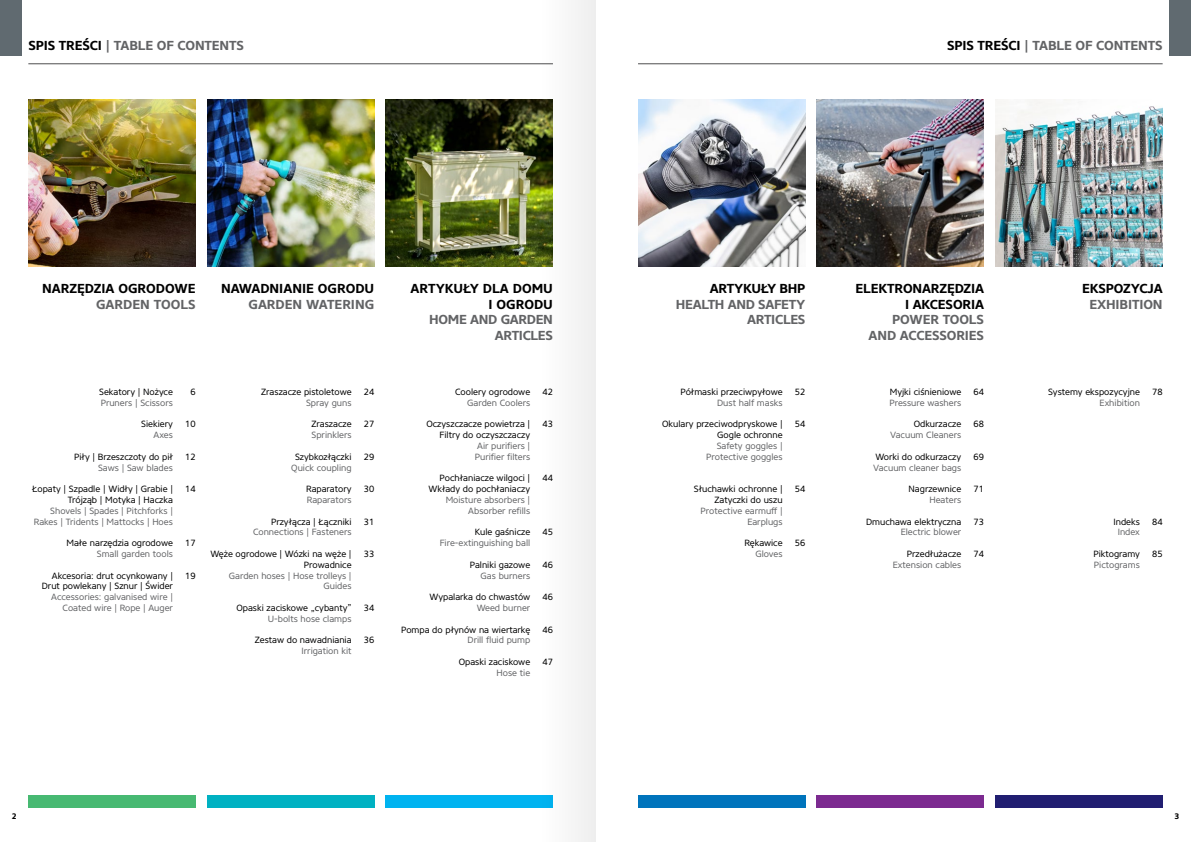
<style>
.page{position:relative;width:1191px;height:842px;background:#fff}
.page>*{position:absolute;margin:0;border:0;box-sizing:border-box;transform-origin:0 0}
.t1{font:700 13px/15.6px "Core Sans N65";letter-spacing:-.01em;color:#636466;text-align:right}
.t2{font:700 13px/15.6px "Core Sans N65";letter-spacing:-.01em;color:#000;text-align:right}
.t3{font:9px/10.8px "Core Sans N45";color:#000;text-align:right}
.t4{font:9px/10.8px "Core Sans N45";color:#636466;text-align:right}
.t5{font:700 8px "Core Sans N65";color:#000}
.s1{color:#000}
</style>
<div class="page">
<hr style="left:638px;top:63px;width:524px;height:1px;background:#4d4d4f">
<hr style="left:28px;top:63px;width:525px;height:1px;background:#4d4d4f">
<div style="left:0;top:0;width:21px;height:55px;background:#606a70"></div>
<div style="left:1169px;top:0;width:22px;height:55px;background:#606a70"></div>
<img style="left:386px;top:99px;width:153px;height:167px">
<img style="left:995px;top:99px;width:167px;height:167px">
<img style="left:816px;top:99px;width:168px;height:167px">
<img style="left:638px;top:99px;width:167px;height:167px">
<img style="left:28px;top:99px;width:168px;height:167px">
<img style="left:207px;top:99px;width:167px;height:167px">
<div style="left:28px;top:795px;width:168px;height:13px;background:#47b972"></div>
<div style="left:638px;top:795px;width:167px;height:13px;background:#0074bc"></div>
<div style="left:207px;top:795px;width:167px;height:13px;background:#00b1c2"></div>
<div style="left:816px;top:795px;width:168px;height:13px;background:#7c2a90"></div>
<div style="left:386px;top:795px;width:167px;height:13px;background:#00b3f0"></div>
<div style="left:995px;top:795px;width:167px;height:13px;background:#211e71"></div>
<div style="left:539px;top:0;width:56px;height:842px;background:#f6f6f6"></div>
<h1 class="t1" style="left:28px;top:38px;width:217px"><span class="s1">SPIS TREŚCI</span> | TABLE OF CONTENTS</h1>
<h1 class="t1" style="left:947px;top:38px;width:217px"><span class="s1">SPIS TREŚCI</span> | TABLE OF CONTENTS</h1>
<h1 class="t2" style="left:42px;top:281px;width:155px">NARZĘDZIA OGRODOWE</h1>
<h1 class="t1" style="left:96px;top:296px;width:101px">GARDEN TOOLS</h1>
<h1 class="t2" style="left:221px;top:281px;width:155px">NAWADNIANIE OGRODU</h1>
<h1 class="t1" style="left:248px;top:296px;width:127px">GARDEN WATERING</h1>
<p class="t3" style="left:99px;top:386px;width:75px">Sekatory | Nożyce</p>
<p class="t4" style="left:101px;top:397px;width:74px">Pruners | Scissors</p>
<p class="t3" style="left:141px;top:419px;width:33px">Siekiery</p>
<p class="t4" style="left:154px;top:430px;width:21px">Axes</p>
<p class="t3" style="left:74px;top:451px;width:100px">Piły | Brzeszczoty do pił</p>
<p class="t4" style="left:98px;top:462px;width:76px">Saws | Saw blades</p>
<p class="t3" style="left:32px;top:484px;width:142px">Łopaty | Szpadle | Widły | Grabie |<br>Trójząb | Motyka | Haczka</p>
<p class="t4" style="left:34px;top:505px;width:141px">Shovels | Spades | Pitchforks |<br>Rakes | Tridents | Mattocks | Hoes</p>
<p class="t3" style="left:66px;top:538px;width:108px">Małe narzędzia ogrodowe</p>
<p class="t4" style="left:97px;top:548px;width:78px">Small garden tools</p>
<p class="t3" style="left:42px;top:570px;width:133px">Akcesoria: drut ocynkowany |<br>Drut powlekany | Sznur | Świder</p>
<p class="t4" style="left:51px;top:592px;width:123px">Accessories: galvanised wire |<br>Coated wire | Rope | Auger</p>
<p class="t3" style="left:190px;top:386px;width:7px">6</p>
<p class="t3" style="left:185px;top:419px;width:12px">10</p>
<p class="t3" style="left:185px;top:451px;width:12px">12</p>
<p class="t3" style="left:185px;top:484px;width:12px">14</p>
<p class="t3" style="left:185px;top:538px;width:12px">17</p>
<p class="t3" style="left:185px;top:570px;width:12px">19</p>
<p class="t3" style="left:261px;top:386px;width:92px">Zraszacze pistoletowe</p>
<p class="t4" style="left:306px;top:397px;width:47px">Spray guns</p>
<p class="t3" style="left:311px;top:419px;width:42px">Zraszacze</p>
<p class="t4" style="left:311px;top:430px;width:42px">Sprinklers</p>
<p class="t3" style="left:295px;top:451px;width:58px">Szybkozłączki</p>
<p class="t4" style="left:291px;top:462px;width:62px">Quick coupling</p>
<p class="t3" style="left:306px;top:484px;width:47px">Raparatory</p>
<p class="t4" style="left:307px;top:494px;width:46px">Raparators</p>
<p class="t3" style="left:271px;top:516px;width:82px">Przyłącza | Łączniki</p>
<p class="t4" style="left:253px;top:527px;width:100px">Connections | Fasteners</p>
<p class="t3" style="left:210px;top:548px;width:143px">Węże ogrodowe | Wózki na węże |<br>Prowadnice</p>
<p class="t4" style="left:229px;top:570px;width:124px">Garden hoses | Hose trolleys |<br>Guides</p>
<p class="t3" style="left:236px;top:602px;width:117px">Opaski zaciskowe „cybanty”</p>
<p class="t4" style="left:268px;top:613px;width:85px">U-bolts hose clamps</p>
<p class="t3" style="left:255px;top:635px;width:98px">Zestaw do nawadniania</p>
<p class="t4" style="left:301px;top:646px;width:51px">Irrigation kit</p>
<p class="t3" style="left:364px;top:386px;width:12px">24</p>
<p class="t3" style="left:364px;top:419px;width:12px">27</p>
<p class="t3" style="left:364px;top:451px;width:12px">29</p>
<p class="t3" style="left:364px;top:484px;width:12px">30</p>
<p class="t3" style="left:364px;top:516px;width:12px">31</p>
<p class="t3" style="left:364px;top:548px;width:12px">33</p>
<p class="t3" style="left:364px;top:602px;width:12px">34</p>
<p class="t3" style="left:364px;top:635px;width:12px">36</p>
<h1 class="t2" style="left:410px;top:281px;width:144px">ARTYKUŁY DLA DOMU<br>I OGRODU</h1>
<h1 class="t1" style="left:429px;top:312px;width:125px">HOME AND GARDEN<br>ARTICLES</h1>
<p class="t3" style="left:455px;top:386px;width:77px">Coolery ogrodowe</p>
<p class="t4" style="left:467px;top:397px;width:65px">Garden Coolers</p>
<p class="t3" style="left:426px;top:419px;width:105px">Oczyszczacze powietrza |<br>Filtry do oczyszczaczy</p>
<p class="t4" style="left:475px;top:440px;width:57px;text-align:left">Air purifiers |<br>Purifier filters</p>
<p class="t3" style="left:428px;top:473px;width:103px">Pochłaniacze wilgoci |<br>Wkłady do pochłaniaczy</p>
<p class="t4" style="left:446px;top:494px;width:86px">Moisture absorbers |<br>Absorber refills</p>
<p class="t3" style="left:475px;top:527px;width:57px">Kule gaśnicze</p>
<p class="t4" style="left:440px;top:538px;width:92px">Fire-extinguishing ball</p>
<p class="t3" style="left:470px;top:559px;width:62px">Palniki gazowe</p>
<p class="t4" style="left:480px;top:570px;width:51px">Gas burners</p>
<p class="t3" style="left:429px;top:592px;width:102px">Wypalarka do chwastów</p>
<p class="t4" style="left:476px;top:602px;width:55px">Weed burner</p>
<p class="t3" style="left:401px;top:624px;width:131px">Pompa do płynów na wiertarkę</p>
<p class="t4" style="left:467px;top:635px;width:64px">Drill fluid pump</p>
<p class="t3" style="left:459px;top:656px;width:73px">Opaski zaciskowe</p>
<p class="t4" style="left:496px;top:667px;width:35px">Hose tie</p>
<p class="t3" style="left:542px;top:386px;width:12px">42</p>
<p class="t3" style="left:542px;top:419px;width:12px">43</p>
<p class="t3" style="left:542px;top:473px;width:12px">44</p>
<p class="t3" style="left:542px;top:527px;width:12px">45</p>
<p class="t3" style="left:542px;top:559px;width:12px">46</p>
<p class="t3" style="left:542px;top:592px;width:12px">46</p>
<p class="t3" style="left:542px;top:624px;width:12px">46</p>
<p class="t3" style="left:542px;top:656px;width:12px">47</p>
<h1 class="t2" style="left:710px;top:281px;width:97px">ARTYKUŁY BHP</h1>
<h1 class="t1" style="left:676px;top:296px;width:131px">HEALTH AND SAFETY<br>ARTICLES</h1>
<p class="t3" style="left:680px;top:386px;width:104px">Półmaski przeciwpyłowe</p>
<p class="t4" style="left:717px;top:397px;width:67px">Dust half masks</p>
<p class="t3" style="left:662px;top:419px;width:122px">Okulary przeciwodpryskowe |<br>Gogle ochronne</p>
<p class="t4" style="left:706px;top:440px;width:78px">Safety goggles |<br>Protective goggles</p>
<p class="t3" style="left:694px;top:484px;width:90px">Słuchawki ochronne |<br>Zatyczki do uszu</p>
<p class="t4" style="left:700px;top:505px;width:83px">Protective earmuff |<br>Earplugs</p>
<p class="t3" style="left:744px;top:538px;width:40px">Rękawice</p>
<p class="t4" style="left:755px;top:548px;width:29px">Gloves</p>
<p class="t3" style="left:795px;top:386px;width:12px">52</p>
<p class="t3" style="left:795px;top:419px;width:12px">54</p>
<p class="t3" style="left:795px;top:484px;width:12px">54</p>
<p class="t3" style="left:795px;top:538px;width:12px">56</p>
<h1 class="t2" style="left:855px;top:281px;width:130px">ELEKTRONARZĘDZIA<br>I AKCESORIA</h1>
<h1 class="t1" style="left:868px;top:312px;width:117px">POWER TOOLS<br>AND ACCESSORIES</h1>
<p class="t3" style="left:889px;top:386px;width:73px">Myjki ciśnieniowe</p>
<p class="t4" style="left:889px;top:397px;width:73px">Pressure washers</p>
<p class="t3" style="left:913px;top:419px;width:49px">Odkurzacze</p>
<p class="t4" style="left:890px;top:430px;width:73px">Vacuum Cleaners</p>
<p class="t3" style="left:875px;top:451px;width:87px">Worki do odkurzaczy</p>
<p class="t4" style="left:873px;top:462px;width:90px">Vacuum cleaner bags</p>
<p class="t3" style="left:908px;top:484px;width:54px">Nagrzewnice</p>
<p class="t4" style="left:929px;top:494px;width:33px">Heaters</p>
<p class="t3" style="left:866px;top:516px;width:97px">Dmuchawa elektryczna</p>
<p class="t4" style="left:900px;top:527px;width:62px">Electric blower</p>
<p class="t3" style="left:907px;top:548px;width:56px">Przedłużacze</p>
<p class="t4" style="left:893px;top:559px;width:70px">Extension cables</p>
<p class="t3" style="left:973px;top:386px;width:12px">64</p>
<p class="t3" style="left:973px;top:419px;width:12px">68</p>
<p class="t3" style="left:973px;top:451px;width:12px">69</p>
<p class="t3" style="left:973px;top:484px;width:12px">71</p>
<p class="t3" style="left:973px;top:516px;width:12px">73</p>
<p class="t3" style="left:973px;top:548px;width:12px">74</p>
<h1 class="t2" style="left:1082px;top:281px;width:82px">EKSPOZYCJA</h1>
<h1 class="t1" style="left:1089px;top:296px;width:75px">EXHIBITION</h1>
<p class="t3" style="left:1048px;top:386px;width:93px">Systemy ekspozycyjne</p>
<p class="t4" style="left:1099px;top:397px;width:42px">Exhibition</p>
<p class="t3" style="left:1152px;top:386px;width:12px">78</p>
<p class="t3" style="left:1113px;top:516px;width:28px">Indeks</p>
<p class="t4" style="left:1117px;top:527px;width:24px">Index</p>
<p class="t3" style="left:1093px;top:548px;width:48px">Piktogramy</p>
<p class="t4" style="left:1093px;top:559px;width:48px">Pictograms</p>
<p class="t3" style="left:1152px;top:516px;width:12px">84</p>
<p class="t3" style="left:1152px;top:548px;width:12px">85</p>
<p class="t5" style="left:12px;top:811px;width:6px">2</p>
<p class="t5" style="left:1174px;top:811px;width:6px">3</p>
</div>
